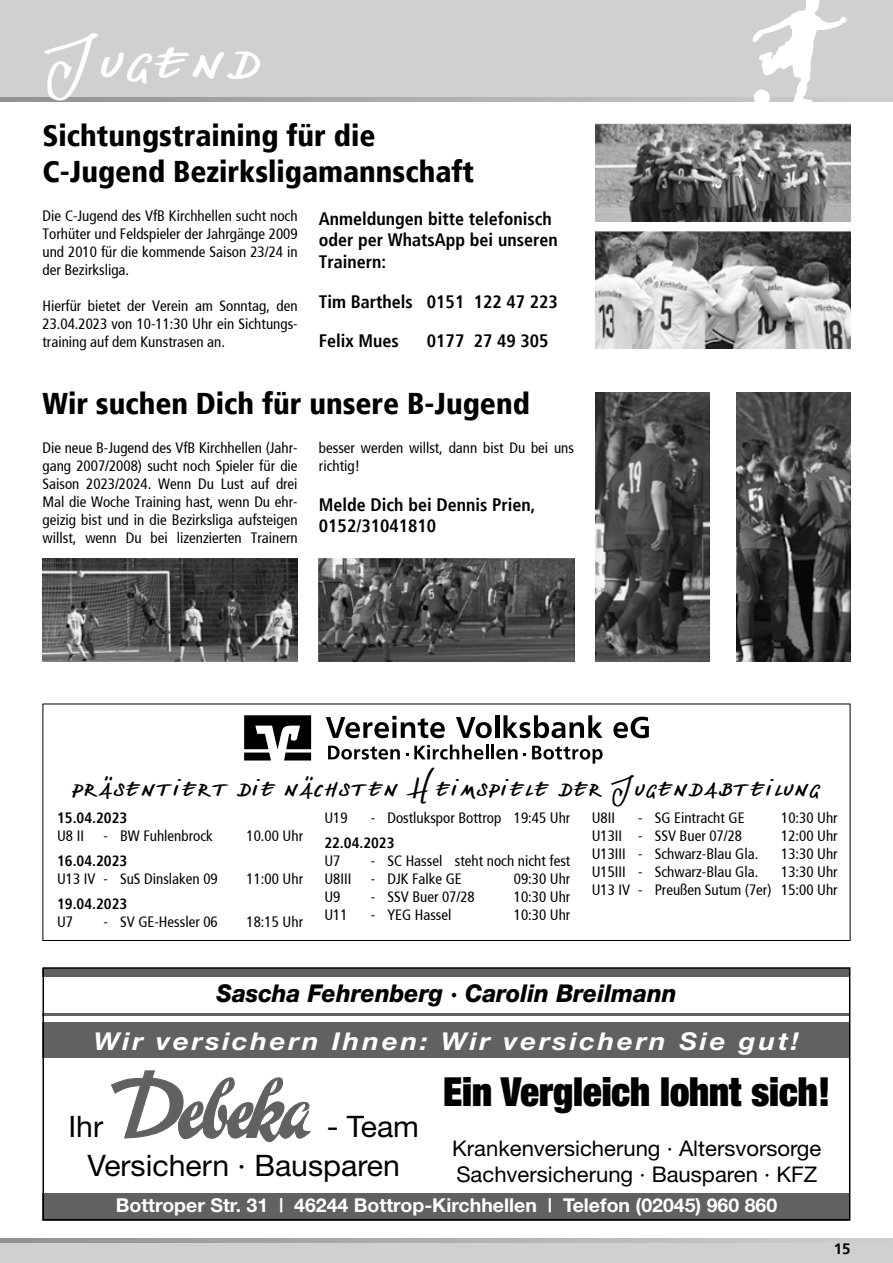
<style>
.page{position:relative;width:893px;height:1263px;background:#fff}
.page>*{position:absolute;margin:0;border:0;box-sizing:border-box;transform-origin:0 0}
.t1{font:45px "Denishandwritting";color:#fff}
.t2{font:900 expanded 40.2px "Helvetica Neue";color:#000;scale:.96 1}
.Headline{font:900 condensed 30px/36px "Frutiger";color:#000}
.t3{font:29.55px/39.8px "Helvetica Neue";color:#000}
.t4{font:italic 700 24.6px/47.8px "Helvetica Neue";letter-spacing:.1em;color:#fff;text-align:center;scale:1.12 1}
.t5{font:21.6px/26px "Helvetica Neue";color:#000}
.Headline-2{font:21px "Denishandwritting";color:#000;scale:.91 1}
.t6{font:700 19.05px "Helvetica Neue";color:#fff}
.Fließtext{font:700 condensed 18px/21.6px "Frutiger";color:#000}
.Fließtext-2{font:condensed 15px/18px "Frutiger";color:#000;text-align:justify}
.Fließtext-3{font:700 condensed 15px/18px "Frutiger";color:#000}
.t7{font:700 15px "Frutiger 65";color:#000}
.s1{font-weight:400}
.s2{font-weight:700}
.s3{font-weight:800;color:#000}
</style>
<div class="page">
<div style="left:0;top:1238px;width:893px;height:25px;background:#d0d0d0"></div>
<div style="left:0;top:0;width:893px;height:102px;background:#d0d0d0"></div>
<svg style="left:0;top:1238px;width:761px;height:4px;background:#ababab"></svg>
<svg style="left:0;top:98px;width:753px;height:4px;background:#ababab"></svg>
<svg style="left:753px;top:0;width:94px;height:102px"></svg>
<div style="left:754px;top:90px;width:16px;height:16px;background:#fff;border-radius:50%"></div>
<div style="left:43px;top:704px;width:807px;height:237px;border:1px solid #000"></div>
<svg style="left:326px;top:716px;width:119px;height:22px"></svg>
<svg style="left:456px;top:717px;width:36px;height:21px"></svg>
<hr style="left:495px;top:715px;width:4px;height:23px;background:#000">
<svg style="left:503px;top:715px;width:100px;height:23px"></svg>
<svg style="left:613px;top:717px;width:36px;height:21px"></svg>
<svg style="left:328px;top:746px;width:72px;height:14px"></svg>
<svg style="left:414px;top:744px;width:74px;height:16px"></svg>
<hr style="left:491px;top:744px;width:3px;height:15px;background:#000">
<svg style="left:496px;top:749px;width:30px;height:11px"></svg>
<svg style="left:532px;top:746px;width:71px;height:18px"></svg>
<svg style="left:244px;top:715px;width:67px;height:45px"></svg>
<img style="left:595px;top:123px;width:255px;height:98px">
<img style="left:595px;top:232px;width:255px;height:117px">
<img style="left:319px;top:558px;width:255px;height:103px">
<div style="left:43px;top:968px;width:807px;height:9px;background:#616160"></div>
<hr style="left:43px;top:1013px;width:807px;height:2px;background:#616160">
<div style="left:43px;top:1023px;width:807px;height:35px;background:#616160"></div>
<div style="left:43px;top:1193px;width:807px;height:27px;background:#616160"></div>
<div style="left:43px;top:967px;width:807px;height:253px;border:1px solid #000"></div>
<svg style="left:111px;top:1071px;width:200px;height:72px"></svg>
<img style="left:595px;top:392px;width:114px;height:269px">
<img style="left:737px;top:392px;width:113px;height:269px">
<img style="left:43px;top:558px;width:255px;height:103px">
<p class="t1" style="left:43px;top:36px;width:221px">Jugend</p>
<p class="Headline" style="left:43px;top:120px;width:433px">Sichtungstraining für die<br>C-Jugend Bezirksligamannschaft</p>
<p class="Fließtext-2" style="left:43px;top:208px;width:257px">Die C-Jugend des VfB Kirchhellen sucht noch Torhüter und Feldspieler der Jahrgänge 2009 und 2010 für die kommende Saison 23/24 in der Bezirksliga.</p>
<p class="Fließtext-2" style="left:43px;top:298px;width:257px">Hierfür bietet der Verein am Sonntag, den 23.04.2023 von 10-11:30 Uhr ein Sichtungs&shy;training auf dem Kunstrasen an.</p>
<p class="Fließtext" style="left:319px;top:209px;width:240px">Anmeldungen bitte telefonisch oder per WhatsApp bei unseren<br>Trainern:</p>
<p class="Fließtext" style="left:319px;top:292px;width:241px">Tim Barthels 0151 122 47 223</p>
<p class="Fließtext" style="left:319px;top:331px;width:82px">Felix Mues</p>
<p class="Fließtext" style="left:427px;top:331px;width:123px">0177 27 49 305</p>
<p class="Headline" style="left:43px;top:388px;width:489px">Wir suchen Dich für unsere B-Jugend</p>
<p class="Fließtext-2" style="left:43px;top:440px;width:257px">Die neue B-Jugend des VfB Kirchhellen (Jahr&shy;gang 2007/2008) sucht noch Spieler für die Saison 2023/2024. Wenn Du Lust auf drei Mal die Woche Training hast, wenn Du ehr&shy;geizig bist und in die Bezirksliga aufsteigen willst, wenn Du bei lizenzierten Trainern</p>
<p class="Fließtext-2" style="left:319px;top:440px;width:257px">besser werden willst, dann bist Du bei uns richtig!</p>
<p class="Fließtext" style="left:319px;top:495px;width:218px">Melde Dich bei Dennis Prien,<br>0152/31041810</p>
<p class="Headline-2" style="left:72px;top:776px;width:825px">präsentiert die nächsten Heimspiele der Jugendabteilung</p>
<p class="Fließtext-3" style="left:57px;top:810px;width:72px">15.04.2023<br><span class="s1">U8 II</span></p>
<p class="Fließtext-2" style="left:324px;top:810px;width:25px">U19</p>
<p class="Fließtext-2" style="left:371px;top:810px;width:201px">- Dostlukspor Bottrop 19:45 Uhr</p>
<p class="Fließtext-3" style="left:324px;top:835px;width:72px">22.04.2023<br><span class="s1">U7</span></p>
<p class="Fließtext-2" style="left:592px;top:810px;width:25px">U8II</p>
<p class="Fließtext-2" style="left:638px;top:810px;width:108px">- SG Eintracht GE</p>
<p class="Fließtext-2" style="left:781px;top:810px;width:58px">10:30 Uhr</p>
<p class="Fließtext-2" style="left:592px;top:828px;width:152px">U13II - SSV Buer 07/28</p>
<p class="Fließtext-2" style="left:781px;top:828px;width:58px">12:00 Uhr</p>
<p class="Fließtext-2" style="left:592px;top:846px;width:168px">U13III - Schwarz-Blau Gla.</p>
<p class="Fließtext-2" style="left:781px;top:846px;width:58px">13:30 Uhr</p>
<p class="Fließtext-2" style="left:592px;top:864px;width:168px">U15III - Schwarz-Blau Gla.</p>
<p class="Fließtext-2" style="left:104px;top:828px;width:111px">- BW Fuhlenbrock</p>
<p class="Fließtext-2" style="left:247px;top:828px;width:58px">10.00 Uhr</p>
<p class="Fließtext-2" style="left:57px;top:853px;width:162px"><span class="s2">16.04.2023<br></span>U13 IV - SuS Dinslaken 09</p>
<p class="Fließtext-2" style="left:371px;top:853px;width:201px">- SC Hassel steht noch nicht fest</p>
<p class="Fließtext-2" style="left:592px;top:864px;width:248px;text-align:right">13:30 Uhr<br>U13 IV - Preußen Sutum (7er) 15:00 Uhr</p>
<p class="Fließtext-2" style="left:247px;top:871px;width:58px">11:00 Uhr</p>
<p class="Fließtext-2" style="left:324px;top:871px;width:28px">U8III</p>
<p class="Fließtext-2" style="left:371px;top:871px;width:92px">- DJK Falke GE</p>
<p class="Fließtext-2" style="left:514px;top:871px;width:58px">09:30 Uhr</p>
<p class="Fließtext-2" style="left:324px;top:889px;width:18px">U9</p>
<p class="Fließtext-2" style="left:371px;top:889px;width:105px">- SSV Buer 07/28</p>
<p class="Fließtext-2" style="left:514px;top:889px;width:58px">10:30 Uhr</p>
<p class="Fließtext-2" style="left:324px;top:907px;width:25px">U11</p>
<p class="Fließtext-2" style="left:371px;top:907px;width:82px">- YEG Hassel</p>
<p class="Fließtext-2" style="left:514px;top:907px;width:58px">10:30 Uhr</p>
<p class="Fließtext-3" style="left:57px;top:895px;width:72px">19.04.2023<br><span class="s1">U7</span></p>
<p class="Fließtext-2" style="left:104px;top:914px;width:116px">- SV GE-Hessler 06</p>
<p class="Fließtext-2" style="left:247px;top:914px;width:58px">18:15 Uhr</p>
<p class="t4" style="left:94px;top:969px;width:631px"><span class="s3">Sascha Fehrenberg · Carolin Breilmann<br></span>Wir versichern Ihnen: Wir versichern Sie gut!</p>
<p class="t3" style="left:68px;top:1106px;width:36px">Ihr</p>
<p class="t3" style="left:88px;top:1106px;width:333px;text-indent:239px">- Team<br>Versichern · Bausparen</p>
<p class="t2" style="left:443px;top:1066px;width:405px">Ein Vergleich lohnt sich!</p>
<p class="t5" style="left:452px;top:1135px;width:371px">Krankenversicherung · Altersvorsorge<br>Sachversicherung · Bausparen · KFZ</p>
<p class="t6" style="left:116px;top:1194px;width:663px">Bottroper Str. 31 | 46244 Bottrop-Kirchhellen | Telefon (02045) 960 860</p>
<p class="t7" style="left:834px;top:1242px;width:18px">15</p>
</div>
